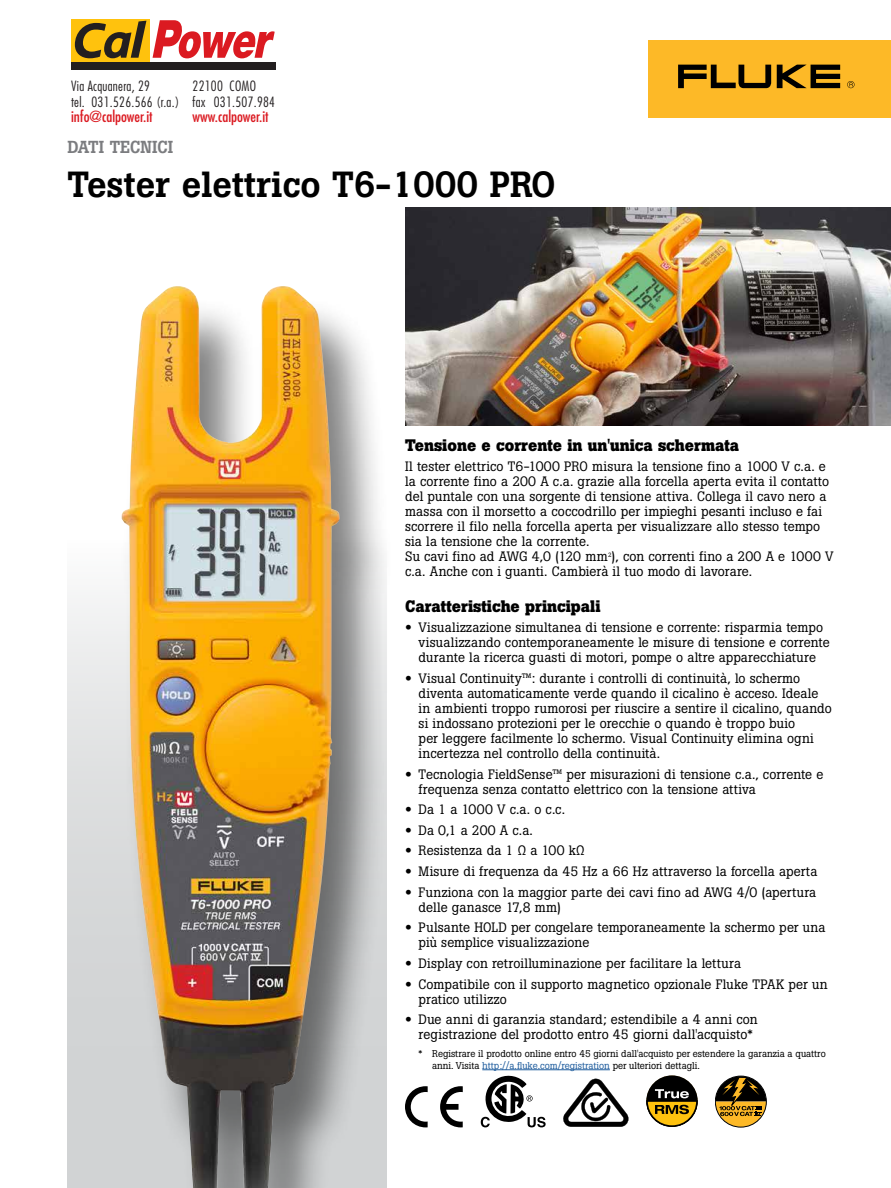
<style>
.page{position:relative;width:891px;height:1188px;background:#fff}
.page>*{position:absolute;margin:0;border:0;box-sizing:border-box;transform-origin:0 0}
.t1{font:500 36px "Boton Pro";color:#000}
.t2{font:500 17.25px "Boton Pro";color:#7b7c7f}
.t3{font:700 16.5px "Boton Pro";color:#000}
.t4{font:condensed 15px "Futura";color:#db1a21;scale:1.04 1}
.t5{font:300 condensed 13.8px/15.8px "Futura";letter-spacing:.02em;color:#231f20}
.t6{font:13.5px/15px "Boton Pro";letter-spacing:.01em;color:#000}
.t7{font:9.75px/12px "Boton Pro";color:#000}
.s1{font-family:"Helvetica Neue LT Std";font-weight:700;font-stretch:expanded}
.s2{color:#215e9e}
</style>
<div class="page">
<hr style="left:482px;top:1070px;width:128px;height:1px;background:#215e9e">
<div style="left:648px;top:40px;width:243px;height:78px;background:#fdb927"></div>
<svg style="left:777px;top:65px;width:63px;height:23px"></svg>
<svg style="left:678px;top:65px;width:93px;height:23px"></svg>
<svg style="left:847px;top:81px;width:8px;height:7px"></svg>
<div style="left:68px;top:540px;width:319px;height:648px;background:linear-gradient(to bottom,#f3f3f3,#c8cbcc)"></div>
<svg style="left:563px;top:1078px;width:65px;height:49px"></svg>
<svg style="left:405px;top:1086px;width:23px;height:41px"></svg>
<svg style="left:440px;top:1086px;width:23px;height:41px"></svg>
<svg style="left:715px;top:1076px;width:51px;height:51px"></svg>
<div style="left:647px;top:1076px;width:50px;height:50px;background:#000;border-radius:50%"></div>
<svg style="left:646px;top:1089px;width:52px;height:38px"></svg>
<svg style="left:481px;top:1076px;width:65px;height:51px"></svg>
<img style="left:405px;top:207px;width:486px;height:219px">
<div style="left:116px;top:296px;width:281px;height:892px;background:#000;opacity:.5"></div>
<img style="left:121px;top:286px;width:219px;height:902px">
<div style="left:71px;top:19px;width:78px;height:43px;background:#ffc20d"></div>
<div style="left:71px;top:62px;width:204px;height:8px;background:#231f20"></div>
<svg style="left:153px;top:20px;width:122px;height:38px"></svg>
<svg style="left:75px;top:21px;width:71px;height:37px"></svg>
<p class="t5" style="left:71px;top:78px;width:81px">Via Acquanera, 29</p>
<p class="t5" style="left:71px;top:78px;width:206px;text-indent:122px">22100 Como<br>tel. 031.526.566 (r.a.) fax 031.507.984</p>
<p class="t4" style="left:71px;top:107px;width:80px">info@calpower.it</p>
<p class="t4" style="left:193px;top:107px;width:75px">www.calpower.it</p>
<p class="t2" style="left:68px;top:136px;width:107px">DATI TECNICI</p>
<h1 class="t1" style="left:68px;top:161px;width:490px">Tester elettrico T6-1000 PRO</h1>
<p class="t3" style="left:405px;top:434px;width:335px">Tensione e corrente in un'unica schermata</p>
<p class="t6" style="left:405px;top:459px;width:430px">Il tester elettrico T6-1000 PRO misura la tensione fino a 1000 V c.a. e la corrente fino a 200 A c.a. grazie alla forcella aperta evita il contatto del puntale con una sorgente di tensione attiva. Collega il cavo nero a massa con il morsetto a coccodrillo per impieghi pesanti incluso e fai scorrere il filo nella forcella aperta per visualizzare allo stesso tempo sia la tensione che la corrente.<br>Su cavi fino ad AWG 4,0 (120 mm<sup>2</sup>), con correnti fino a 200 A e 1000 V c.a. Anche con i guanti. Cambierà il tuo modo di lavorare.</p>
<p class="t3" style="left:405px;top:595px;width:197px">Caratteristiche principali</p>
<p class="t6" style="left:419px;top:620px;width:413px;text-indent:-14px"><span class="s1">•</span> Visualizzazione simultanea di tensione e corrente: risparmia tempo visualizzando contemporaneamente le misure di tensione e corrente durante la ricerca guasti di motori, pompe o altre apparecchiature</p>
<p class="t6" style="left:419px;top:671px;width:415px;text-indent:-14px"><span class="s1">•</span> Visual Continuity™: durante i controlli di continuità, lo schermo diventa automaticamente verde quando il cicalino è acceso. Ideale in ambienti troppo rumorosi per riuscire a sentire il cicalino, quando si indossano protezioni per le orecchie o quando è troppo buio<br>per leggere facilmente lo schermo. Visual Continuity elimina ogni incertezza nel controllo della continuità.</p>
<p class="t6" style="left:419px;top:766px;width:406px;text-indent:-14px"><span class="s1">•</span> Tecnologia FieldSense™ per misurazioni di tensione c.a., corrente e frequenza senza contatto elettrico con la tensione attiva</p>
<p class="t6" style="left:405px;top:802px;width:161px"><span class="s1">•</span> Da 1 a 1000 V c.a. o c.c.</p>
<p class="t6" style="left:405px;top:823px;width:129px"><span class="s1">•</span> Da 0,1 a 200 A c.a.</p>
<p class="t6" style="left:405px;top:843px;width:181px"><span class="s1">•</span> Resistenza da 1 Ω a 100 kΩ</p>
<p class="t6" style="left:405px;top:864px;width:414px"><span class="s1">•</span> Misure di frequenza da 45 Hz a 66 Hz attraverso la forcella aperta</p>
<p class="t6" style="left:419px;top:885px;width:399px;text-indent:-14px"><span class="s1">•</span> Funziona con la maggior parte dei cavi fino ad AWG 4/0 (apertura delle ganasce 17,8 mm)</p>
<p class="t6" style="left:419px;top:920px;width:409px;text-indent:-14px"><span class="s1">•</span> Pulsante HOLD per congelare temporaneamente la schermo per una più semplice visualizzazione</p>
<p class="t6" style="left:405px;top:956px;width:337px"><span class="s1">•</span> Display con retroilluminazione per facilitare la lettura</p>
<p class="t6" style="left:419px;top:976px;width:410px;text-indent:-14px"><span class="s1">•</span> Compatibile con il supporto magnetico opzionale Fluke TPAK per un pratico utilizzo</p>
<p class="t6" style="left:419px;top:1012px;width:341px;text-indent:-14px"><span class="s1">•</span> Due anni di garanzia standard; estendibile a 4 anni con registrazione del prodotto entro 45 giorni dall'acquisto*</p>
<p class="t7" style="left:432px;top:1047px;width:395px;text-indent:-14px">* Registrare il prodotto online entro 45 giorni dall'acquisto per estendere la garanzia a quattro anni. Visita <span class="s2">http://a.fluke.com/registration</span> per ulteriori dettagli.</p>
</div>
